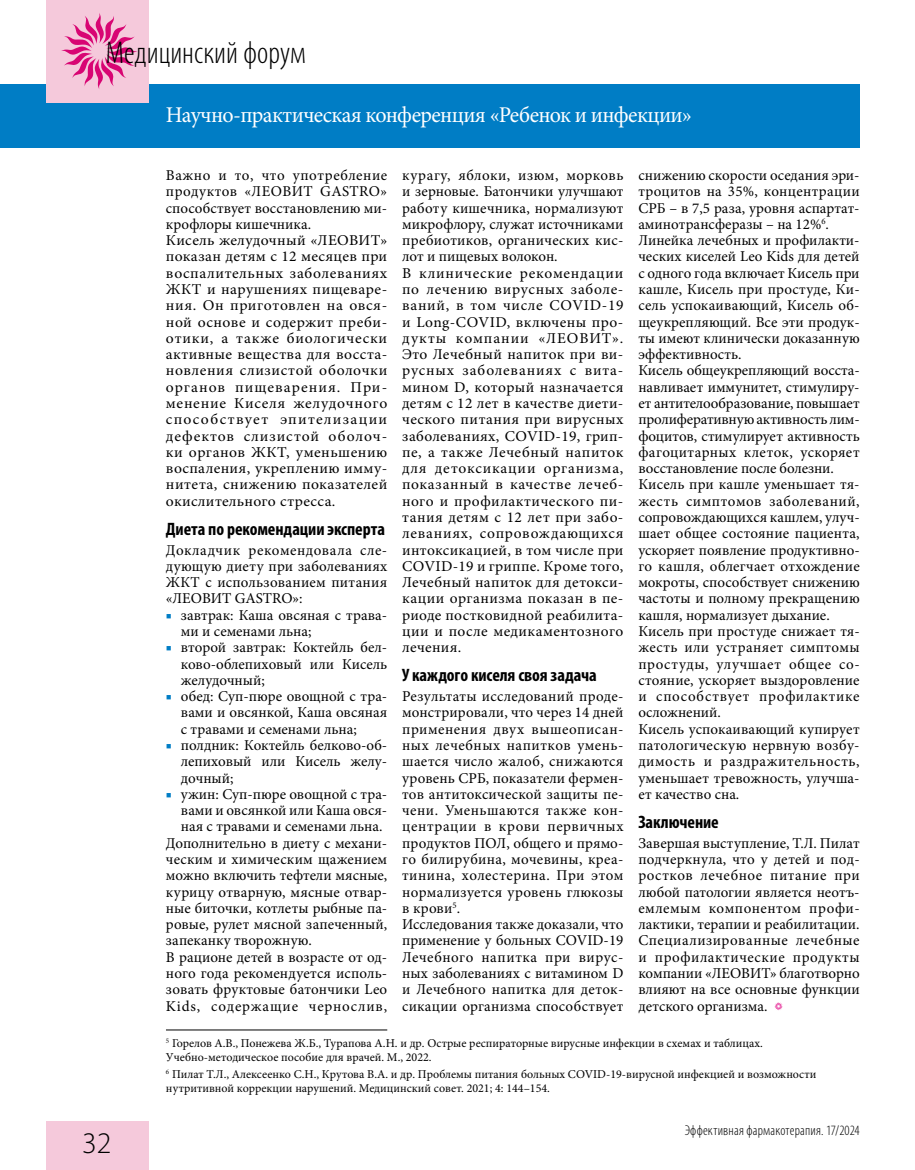
<style>
.page{position:relative;width:915px;height:1170px;background:#fff}
.page>*{position:absolute;margin:0;border:0;box-sizing:border-box;transform-origin:0 0}
.t1{font:300 condensed 31.5px "Myriad Pro";color:#000}
.t2{font:300 30px "Myriad Pro";color:#000}
.t3{font:22.5px "Minion Pro";letter-spacing:-.03em;color:#fff}
.t4{font:700 condensed 18px "Myriad Pro";letter-spacing:-.005em;color:#000}
.t5{font:15px/16.2px "Minion Pro";letter-spacing:.015em;color:#000}
.t6{font:15px "Minion Pro";letter-spacing:.06em;color:#000}
.t7{font:300 condensed 14.25px "Myriad Pro";letter-spacing:.015em;color:#000}
.t8{font:12px/13.5px "Minion Pro";color:#000}
.s1{color:#007dc5}
</style>
<div class="page">
<div style="left:0;top:84px;width:859px;height:63px;background:#007dc5"></div>
<div style="left:47px;top:1121px;width:102px;height:48px;background:#f5c9db"></div>
<div style="left:47px;top:0;width:102px;height:102px;background:#f5c9db"></div>
<svg style="left:61px;top:13px;width:76px;height:76px"></svg>
<svg style="left:774px;top:1002px;width:8px;height:8px"></svg>
<hr style="left:166px;top:1029px;width:221px;height:1px;background:#000">
<h1 class="t1" style="left:106px;top:34px;width:201px">Медицинский форум</h1>
<h3 class="t3" style="left:166px;top:99px;width:527px">Научно-практическая конференция «Ребенок и инфекции»</h3>
<h2 class="t2" style="left:82px;top:1126px;width:31px">32</h2>
<p class="t5" style="left:402px;top:167px;width:223px">курагу, яблоки, изюм, морковь и зерновые. Батончики улучшают работу кишечника, нормализуют микрофлору, служат источниками пребиотиков, органических кис&shy;лот и пищевых волокон.<br>В клинические рекомендации по лечению вирусных заболе&shy;ваний, в том числе COVID-19 и Long-COVID, включены про&shy;дукты компании «ЛЕОВИТ».<br>Это Лечебный напиток при ви&shy;русных заболеваниях с вита&shy;мином D, который назначается детям с 12 лет в качестве диети&shy;ческого питания при вирусных заболеваниях, COVID-19, грип&shy;пе, а также Лечебный напиток для детоксикации организма, показанный в качестве лечеб&shy;ного и профилактического пи&shy;тания детям с 12 лет при забо&shy;леваниях, сопровождающихся интоксикацией, в том числе при<br>COVID-19 и гриппе. Кроме того,<br>Лечебный напиток для детокси&shy;кации организма показан в пе&shy;риоде постковидной реабилита&shy;ции и после медикаментозного лечения.</p>
<p class="t4" style="left:402px;top:664px;width:196px">У каждого киселя своя задача</p>
<p class="t5" style="left:402px;top:688px;width:223px">Результаты исследований проде&shy;монстрировали, что через 14 дней применения двух вышеописан&shy;ных лечебных напитков умень&shy;шается число жалоб, снижаются уровень СРБ, показатели фермен&shy;тов антитоксической защиты пе&shy;чени. Уменьшаются также кон&shy;центрации в крови первичных продуктов ПОЛ, общего и прямо&shy;го билирубина, мочевины, креа&shy;тинина, холестерина. При этом нормализуется уровень глюкозы в крови<sup>5</sup>.<br>Исследования также доказали, что применение у больных СOVID-19<br>Лечебного напитка при вирус&shy;ных заболеваниях с витамином D и Лечебного напитка для деток&shy;сикации организма способствует</p>
<p class="t5" style="left:166px;top:167px;width:223px">Важно и то, что употребление продуктов «ЛЕОВИТ GASTRO» способствует восстановлению ми&shy;крофлоры кишечника.<br>Кисель желудочный «ЛЕОВИТ» показан детям с 12 месяцев при воспалительных заболеваниях<br>ЖКТ и нарушениях пищеваре&shy;ния. Он приготовлен на овся&shy;ной основе и содержит преби&shy;отики, а также биологически активные вещества для восста&shy;новления слизистой оболочки органов пищеварения. При&shy;менение Киселя желудочного способствует эпителизации дефектов слизистой оболоч&shy;ки органов ЖКТ, уменьшению воспаления, укреплению имму&shy;нитета, снижению показателей окислительного стресса.</p>
<p class="t4" style="left:166px;top:517px;width:220px">Диета по рекомендации эксперта</p>
<p class="t5" style="left:166px;top:541px;width:223px;text-align:justify">Докладчик рекомендовала сле&shy;дующую диету при заболеваниях ЖКТ с использованием питания «ЛЕОВИТ GASTRO»:</p>
<p class="t5" style="left:181px;top:606px;width:208px;text-indent:-15px"><span class="s1">■</span> завтрак: Каша овсяная с трава&shy;ми и семенами льна;</p>
<p class="t5" style="left:181px;top:639px;width:208px;text-align:justify;text-indent:-15px"><span class="s1">■</span> второй завтрак: Коктейль бел&shy;ково-облепиховый или Кисель желудочный;</p>
<p class="t5" style="left:181px;top:688px;width:208px;text-align:justify;text-indent:-15px"><span class="s1">■</span> обед: Суп-пюре овощной с тра&shy;вами и овсянкой, Каша овсяная с травами и семенами льна;</p>
<p class="t5" style="left:181px;top:737px;width:208px;text-align:justify;text-indent:-15px"><span class="s1">■</span> полдник: Коктейль белково-об&shy;лепиховый или Кисель желу&shy;дочный;</p>
<p class="t5" style="left:166px;top:786px;width:223px"><span class="s1">■</span> ужин: Суп-пюре овощной с тра-</p>
<p class="t5" style="left:181px;top:802px;width:208px">вами и овсянкой или Каша овся-</p>
<p class="t5" style="left:181px;top:818px;width:203px">ная с травами и семенами льна.</p>
<p class="t5" style="left:166px;top:834px;width:223px">Дополнительно в диету с механи-</p>
<p class="t5" style="left:166px;top:851px;width:223px">ческим и химическим щажением</p>
<p class="t5" style="left:166px;top:867px;width:223px">можно включить тефтели мясные,</p>
<p class="t5" style="left:166px;top:883px;width:223px">курицу отварную, мясные отвар-</p>
<p class="t5" style="left:166px;top:899px;width:223px">ные биточки, котлеты рыбные па-</p>
<p class="t5" style="left:166px;top:916px;width:223px">ровые, рулет мясной запеченный,</p>
<p class="t5" style="left:166px;top:932px;width:147px">запеканку творожную.</p>
<p class="t5" style="left:166px;top:948px;width:223px">В рационе детей в возрасте от од-</p>
<p class="t5" style="left:166px;top:965px;width:223px">ного года рекомендуется исполь-</p>
<p class="t5" style="left:166px;top:981px;width:223px">зовать фруктовые батончики Leo</p>
<p class="t6" style="left:166px;top:995px;width:223px">Kids, содержащие чернослив,</p>
<p class="t5" style="left:638px;top:167px;width:223px">снижению скорости оседания эри&shy;троцитов на 35%, концентрации<br>СРБ – в 7,5 раза, уровня аспартат&shy;аминотрансферазы – на 12%<sup>6</sup>.<br>Линейка лечебных и профилакти&shy;ческих киселей Leo Kids для детей с одного года включает Кисель при кашле, Кисель при простуде, Ки&shy;сель успокаивающий, Кисель об&shy;щеукрепляющий. Все эти продук&shy;ты имеют клинически доказанную эффективность.<br>Кисель общеукрепляющий восста&shy;навливает иммунитет, стимулиру&shy;ет антителообразование, повышает пролиферативную активность лим&shy;фоцитов, стимулирует активность фагоцитарных клеток, ускоряет восстановление после болезни.<br>Кисель при кашле уменьшает тя&shy;жесть симптомов заболеваний, сопровождающихся кашлем, улуч&shy;шает общее состояние пациента, ускоряет появление продуктивно&shy;го кашля, облегчает отхождение мокроты, способствует снижению частоты и полному прекращению кашля, нормализует дыхание.<br>Кисель при простуде снижает тя&shy;жесть или устраняет симптомы простуды, улучшает общее со&shy;стояние, ускоряет выздоровление и способствует профилактике осложнений.<br>Кисель успокаивающий купирует патологическую нервную возбу&shy;димость и раздражительность, уменьшает тревожность, улучша&shy;ет качество сна.</p>
<p class="t4" style="left:638px;top:810px;width:82px">Заключение</p>
<p class="t5" style="left:638px;top:834px;width:223px;text-align:justify">Завершая выступление, Т.Л. Пилат подчеркнула, что у детей и под&shy;ростков лечебное питание при любой патологии является неотъ&shy;емлемым компонентом профи&shy;лактики, терапии и реабилитации.<br>Специализированные лечебные и профилактические продукты компании «ЛЕОВИТ» благотворно влияют на все основные функции детского организма.</p>
<p class="t8" style="left:166px;top:1036px;width:598px"><sup>5</sup> Горелов А.В., Понежева Ж.Б., Турапова А.Н. и др. Острые респираторные вирусные инфекции в схемах и таблицах.<br>Учебно-методическое пособие для врачей. М., 2022.</p>
<p class="t8" style="left:166px;top:1067px;width:651px"><sup>6</sup> Пилат Т.Л., Алексеенко С.Н., Крутова В.А. и др. Проблемы питания больных COVID-19-вирусной инфекцией и возможности нутритивной коррекции нарушений. Медицинский совет. 2021; 4: 144–154.</p>
<p class="t7" style="left:684px;top:1121px;width:176px">Эффективная фармакотерапия. 17/2024</p>
</div>
